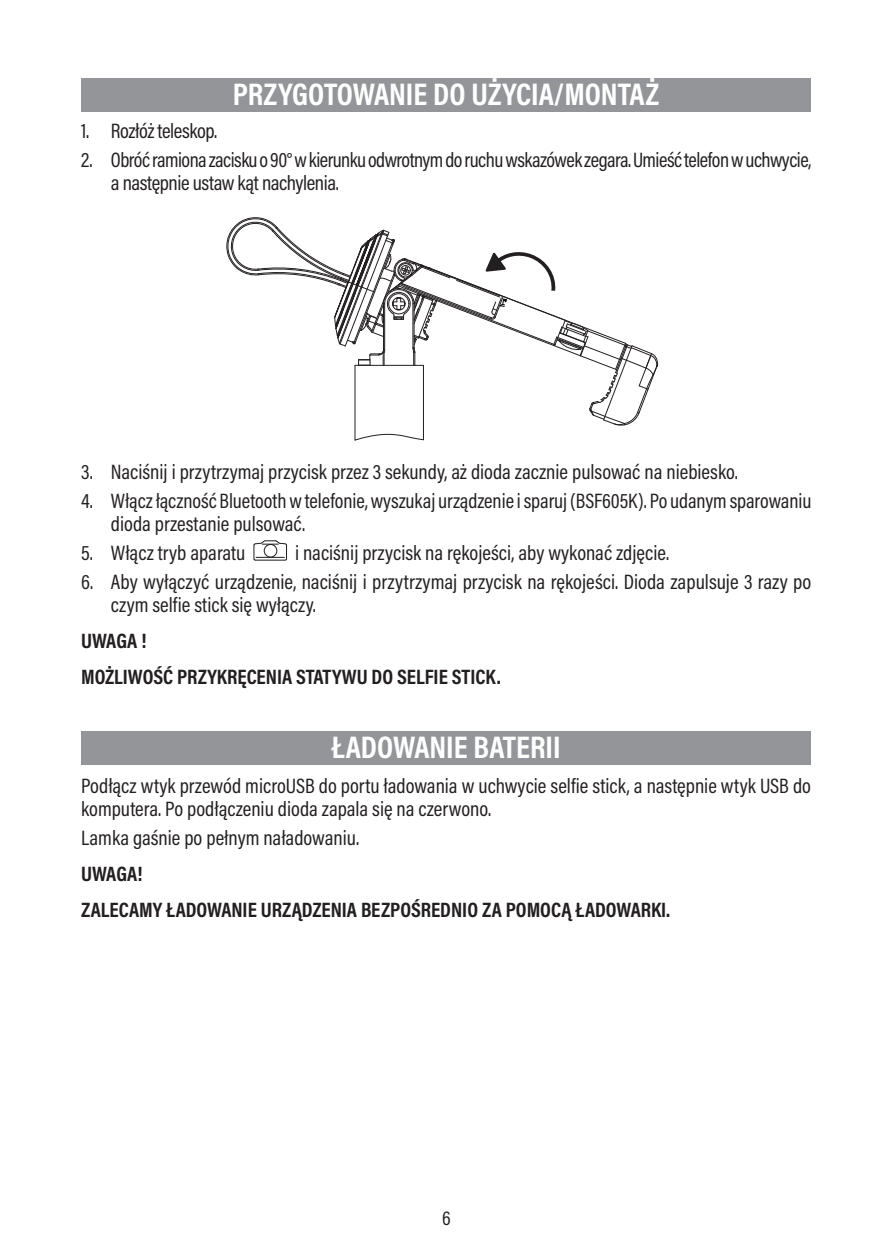
<style>
.page{position:relative;width:893px;height:1259px;background:#fff}
.page>*{position:absolute;margin:0;border:0;box-sizing:border-box;transform-origin:0 0}
.t1{font:700 31.5px "Acumin Pro Cond";color:#fff}
.t2{font:21px/23.1px "Acumin Pro Cond";color:#231f20}
.t3{font:21px/23.1px "Acumin Pro Cond";letter-spacing:-.025em;color:#231f20}
.t4{font:700 21px "Acumin Pro Cond";letter-spacing:.005em;color:#231f20}
.t5{font:21px "Acumin Pro Cond";letter-spacing:-.02em;color:#231f20}
.t6{font:20.4px "Acumin Pro Cond";color:#231f20}
</style>
<div class="page">
<div style="left:81px;top:79px;width:729px;height:33px;background:#939598"></div>
<div style="left:81px;top:731px;width:729px;height:34px;background:#939598"></div>
<svg style="left:253px;top:540px;width:35px;height:21px"></svg>
<div style="left:264px;top:544px;width:13px;height:13px;border:1px solid #231f20;border-radius:50%"></div>
<hr style="left:354px;top:365px;width:1px;height:75px;background:#231f20">
<hr style="left:423px;top:365px;width:1px;height:75px;background:#231f20">
<svg style="left:355px;top:434px;width:68px;height:6px"></svg>
<svg style="left:226px;top:217px;width:433px;height:210px"></svg>
<h1 class="t1" style="left:233px;top:73px;width:368px">PRZYGOTOWANIE DO UŻYCIA/MONTAŻ</h1>
<p class="t5" style="left:81px;top:117px;width:138px">1. Rozłóż teleskop.</p>
<p class="t3" style="left:111px;top:148px;width:702px;text-indent:-30px">2. Obróć ramiona zacisku o 90° w kierunku odwrotnym do ruchu wskazówek zegara. Umieść telefon w uchwycie, a następnie ustaw kąt nachylenia.</p>
<p class="t2" style="left:81px;top:460px;width:658px">3. Naciśnij i przytrzymaj przycisk przez 3 sekundy, aż dioda zacznie pulsować na niebiesko.</p>
<p class="t2" style="left:111px;top:489px;width:702px;text-indent:-30px">4. Włącz łączność Bluetooth w telefonie, wyszukaj urządzenie i sparuj (BSF605K). Po udanym sparowaniu dioda przestanie pulsować.</p>
<p class="t2" style="left:81px;top:541px;width:166px">5. Włącz tryb aparatu</p>
<p class="t2" style="left:295px;top:541px;width:376px">i naciśnij przycisk na rękojeści, aby wykonać zdjęcie.</p>
<p class="t2" style="left:111px;top:570px;width:702px;text-indent:-30px">6. Aby wyłączyć urządzenie, naciśnij i przytrzymaj przycisk na rękojeści. Dioda zapulsuje 3 razy po czym selfie stick się wyłączy.</p>
<p class="t4" style="left:81px;top:627px;width:24px">UWAGA</p>
<p class="t4" style="left:141px;top:627px;width:7px">!</p>
<p class="t4" style="left:81px;top:663px;width:12px">MOŻLIWO</p>
<p class="t4" style="left:154px;top:663px;width:104px">ŚĆ PRZYKR ĘCENIA</p>
<p class="t4" style="left:296px;top:663px;width:10px">STAT</p>
<p class="t4" style="left:332px;top:663px;width:130px">YWU DO SELFIE STICK</p>
<p class="t4" style="left:497px;top:663px;width:6px">.</p>
<h1 class="t1" style="left:331px;top:726px;width:62px">ŁADOWANIE</h1>
<h1 class="t1" style="left:474px;top:726px;width:13px">BATERII</h1>
<p class="t2" style="left:81px;top:773px;width:731px">Podłącz wtyk przewód microUSB do portu ładowania w uchwycie selfie stick, a następnie wtyk USB do komputera. Po podłączeniu dioda zapala się na czerwono.</p>
<p class="t2" style="left:81px;top:826px;width:279px">Lamka gaśnie po pełnym naładowaniu.</p>
<p class="t4" style="left:81px;top:860px;width:24px">UWAGA</p>
<p class="t4" style="left:137px;top:860px;width:7px">!</p>
<p class="t4" style="left:81px;top:895px;width:21px">ZALECA</p>
<p class="t4" style="left:139px;top:895px;width:69px">MY ŁADOWANIE</p>
<p class="t4" style="left:261px;top:895px;width:62px">URZĄDZENIA</p>
<p class="t4" style="left:361px;top:895px;width:11px">BEZPO</p>
<p class="t4" style="left:411px;top:895px;width:206px">ŚREDNIO ZA POMOCĄ ŁADOWARKI</p>
<p class="t4" style="left:666px;top:895px;width:6px">.</p>
<p class="t6" style="left:442px;top:1204px;width:10px">6</p>
</div>
